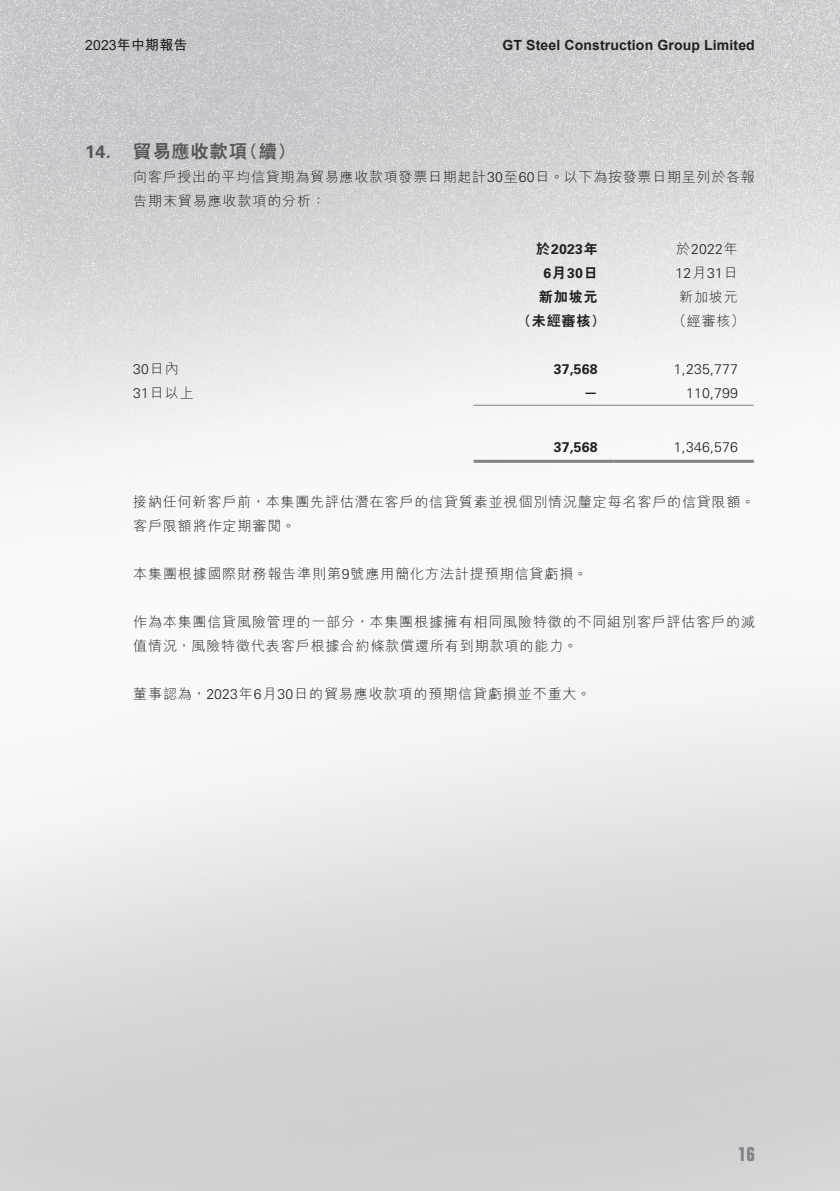
<style>
.page{position:relative;width:840px;height:1191px;background:#fff}
.page>*{position:absolute;margin:0;border:0;box-sizing:border-box;transform-origin:0 0}
.t1{font:700 condensed 20px "Folio Std";color:#808285}
._17_H1__Note{font:800 18px "C Hei 2 HK";letter-spacing:.065em;color:#57585a}
._17_H1__Note-2{font:700 18px "Univers LT Std";color:#57585a}
._02_Note_Text{font:300 14px/24px "M Hei HK";letter-spacing:.06em;color:#231f20}
._02_Note_Text-2{font:300 14px/24px "Univers LT Std";letter-spacing:.015em;color:#231f20}
.t2{font:700 14px "Arial";letter-spacing:.01em;color:#231f20}
._02_Note_Text-3{font:700 14px/24px "Univers LT Std";letter-spacing:.015em;color:#231f20;text-align:center}
._02_Note_Text-4{font:800 14px "C Hei 2 HK";letter-spacing:.065em;color:#231f20}
.t3{font:700 14px "M Hei HK";letter-spacing:.01em;color:#231f20}
._29_Table_Stub__Note{font:300 14px "M Hei HK";color:#231f20}
._29_Table_Stub__Note-2{font:300 14px "Univers LT Std";color:#231f20}
.s1{font-family:"Arial";font-weight:400}
.s2{font-family:"Univers LT Std"}
.s3{font-family:"C Hei 2 HK";font-weight:800}
.s4{font-family:"M Hei HK"}
</style>
<div class="page">
<img style="left:0;top:0;width:839px;height:1191px">
<hr style="left:473px;top:405px;width:140px;height:1px;background:#808285">
<hr style="left:613px;top:405px;width:140px;height:1px;background:#808285">
<hr style="left:473px;top:460px;width:140px;height:3px;background:#808285">
<hr style="left:613px;top:460px;width:140px;height:3px;background:#808285">
<p class="t3" style="left:85px;top:35px;width:104px"><span class="s1">2023</span>年中期報告</p>
<p class="_17_H1__Note-2" style="left:85px;top:141px;width:27px">14.</p>
<p class="_17_H1__Note" style="left:133px;top:139px;width:115px">貿易應收款項</p>
<p class="_17_H1__Note" style="left:240px;top:139px;width:56px">（續(</p>
<p class="t2" style="left:502px;top:35px;width:254px">GT Steel Construction Group Limited</p>
<p class="_02_Note_Text" style="left:133px;top:164px;width:622px">向客戶授出的平均信貸期為貿易應收款項發票日期起計<span class="s2">30</span>至<span class="s2">60</span>日。以下為按發票日期呈列於各報告期末貿易應收款項的分析：</p>
<p class="_02_Note_Text-3" style="left:536px;top:237px;width:63px"><span class="s3">於</span>2023<span class="s3">年<br></span>6<span class="s3">月</span>30<span class="s3">日</span></p>
<p class="_02_Note_Text-2" style="left:675px;top:237px;width:64px"><span class="s4">於</span>2022<span class="s4">年<br></span>12<span class="s4">月</span>31<span class="s4">日</span></p>
<p class="_02_Note_Text" style="left:678px;top:284px;width:60px">新加坡元</p>
<p class="_02_Note_Text-4" style="left:538px;top:287px;width:60px">新加坡元</p>
<p class="_29_Table_Stub__Note-2" style="left:133px;top:360px;width:47px">30<span class="s4">日內</span></p>
<p class="_29_Table_Stub__Note" style="left:133px;top:383px;width:62px"><span class="s2">31</span>日以上</p>
<p class="_02_Note_Text-4" style="left:517px;top:311px;width:89px">（未經審核）</p>
<p class="_02_Note_Text" style="left:672px;top:308px;width:74px">（經審核(</p>
<p class="_02_Note_Text-3" style="left:553px;top:357px;width:45px">37,568</p>
<p class="_02_Note_Text-2" style="left:673px;top:357px;width:65px">1,235,777</p>
<p class="_02_Note_Text-3" style="left:583px;top:380px;width:15px">—</p>
<p class="_02_Note_Text-2" style="left:685px;top:381px;width:53px">110,799</p>
<p class="_02_Note_Text-3" style="left:553px;top:435px;width:45px">37,568</p>
<p class="_02_Note_Text-2" style="left:673px;top:435px;width:65px">1,346,576</p>
<p class="_02_Note_Text" style="left:133px;top:489px;width:623px">接納任何新客戶前，本集團先評估潛在客戶的信貸質素並視個別情況釐定每名客戶的信貸限額。客戶限額將作定期審閱。</p>
<p class="_02_Note_Text" style="left:133px;top:561px;width:455px">本集團根據國際財務報告準則第<span class="s2">9</span>號應用簡化方法計提預期信貸虧損。</p>
<p class="_02_Note_Text" style="left:133px;top:609px;width:623px">作為本集團信貸風險管理的一部分，本集團根據擁有相同風險特徵的不同組別客戶評估客戶的減值情況，風險特徵代表客戶根據合約條款償還所有到期款項的能力。</p>
<p class="_02_Note_Text" style="left:133px;top:681px;width:459px">董事認為，<span class="s2">2023</span>年<span class="s2">6</span>月<span class="s2">30</span>日的貿易應收款項的預期信貸虧損並不重大。</p>
<h1 class="t1" style="left:737px;top:1142px;width:19px">16</h1>
</div>
